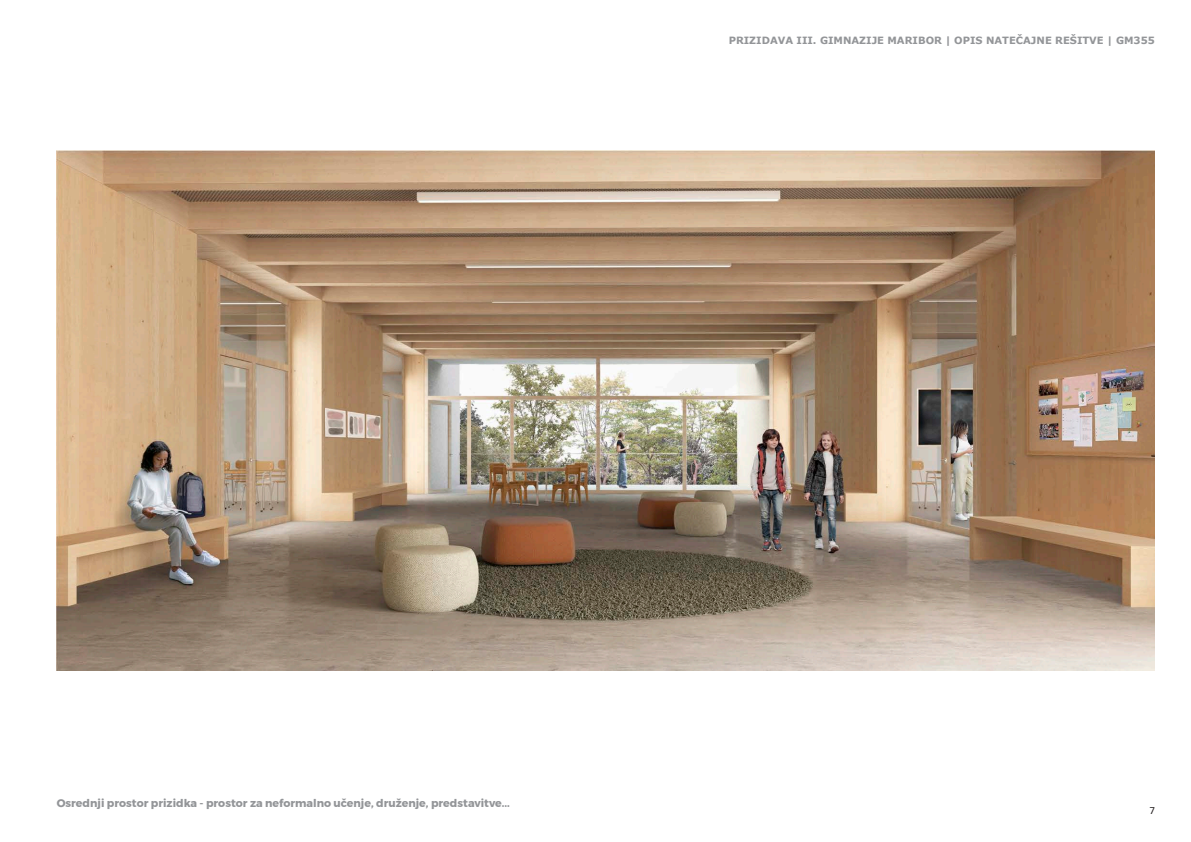
<style>
.page{position:relative;width:1191px;height:842px;background:#fff}
.page>*{position:absolute;margin:0;border:0;box-sizing:border-box;transform-origin:0 0}
.t1{font:700 11px "Montserrat";color:#939598}
.t2{font:11px "Calibri";color:#231f20}
.t3{font:700 10px "Verdana";color:#939598}
</style>
<div class="page">
<img style="left:57px;top:150px;width:1098px;height:521px">
<p class="t3" style="left:728px;top:33px;width:428px">PRIZIDAVA III. GIMNAZIJE MARIBOR | OPIS NATEČAJNE REŠITVE | GM355</p>
<p class="t1" style="left:57px;top:794px;width:455px">Osrednji prostor prizidka - prostor za neformalno učenje, druženje, predstavitve...</p>
<p class="t2" style="left:1149px;top:803px;width:7px">7</p>
</div>
